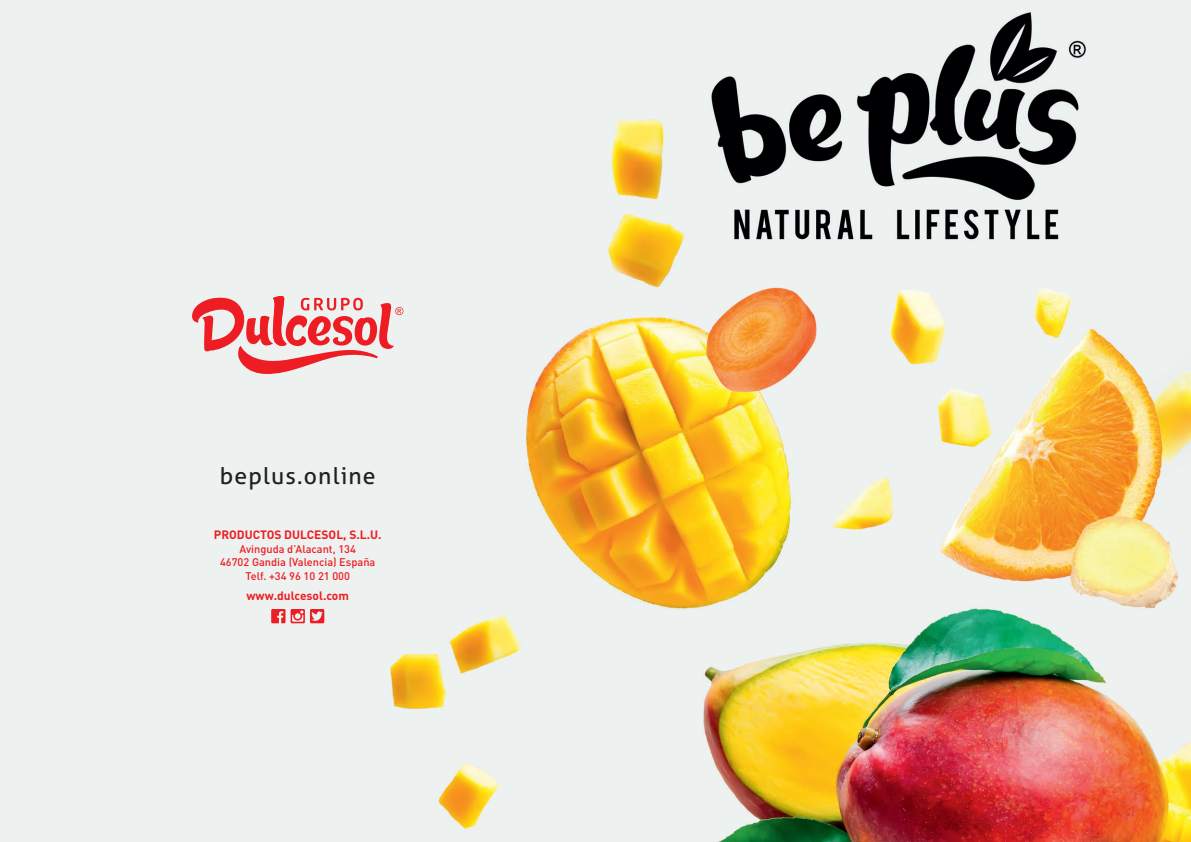
<style>
.page{position:relative;width:1191px;height:842px;background:#fff}
.page>*{position:absolute;margin:0;border:0;box-sizing:border-box;transform-origin:0 0}
.t1{font:23px "Aller";letter-spacing:.05em;color:#231f20}
.t2{font:700 12px "DIN Pro";color:#ee1d23}
.t3{font:500 11px/13.2px "DIN Pro";color:#ee1d23;text-align:center}
</style>
<div class="page">
<img style="left:0;top:0;width:1191px;height:842px">
<svg style="left:271px;top:609px;width:53px;height:14px"></svg>
<svg style="left:192px;top:295px;width:211px;height:79px;background:#eda6a8"></svg>
<h1 class="t1" style="left:220px;top:461px;width:157px">beplus.online</h1>
<p class="t2" style="left:214px;top:527px;width:169px">PRODUCTOS DULCESOL, S.L.U.</p>
<p class="t3" style="left:220px;top:541px;width:157px">Avinguda d’Alacant, 134<br>46702 Gandia (Valencia) España</p>
<p class="t3" style="left:245px;top:569px;width:106px">Telf. +34 96 10 21 000</p>
<p class="t2" style="left:246px;top:588px;width:104px">www.dulcesol.com</p>
</div>
